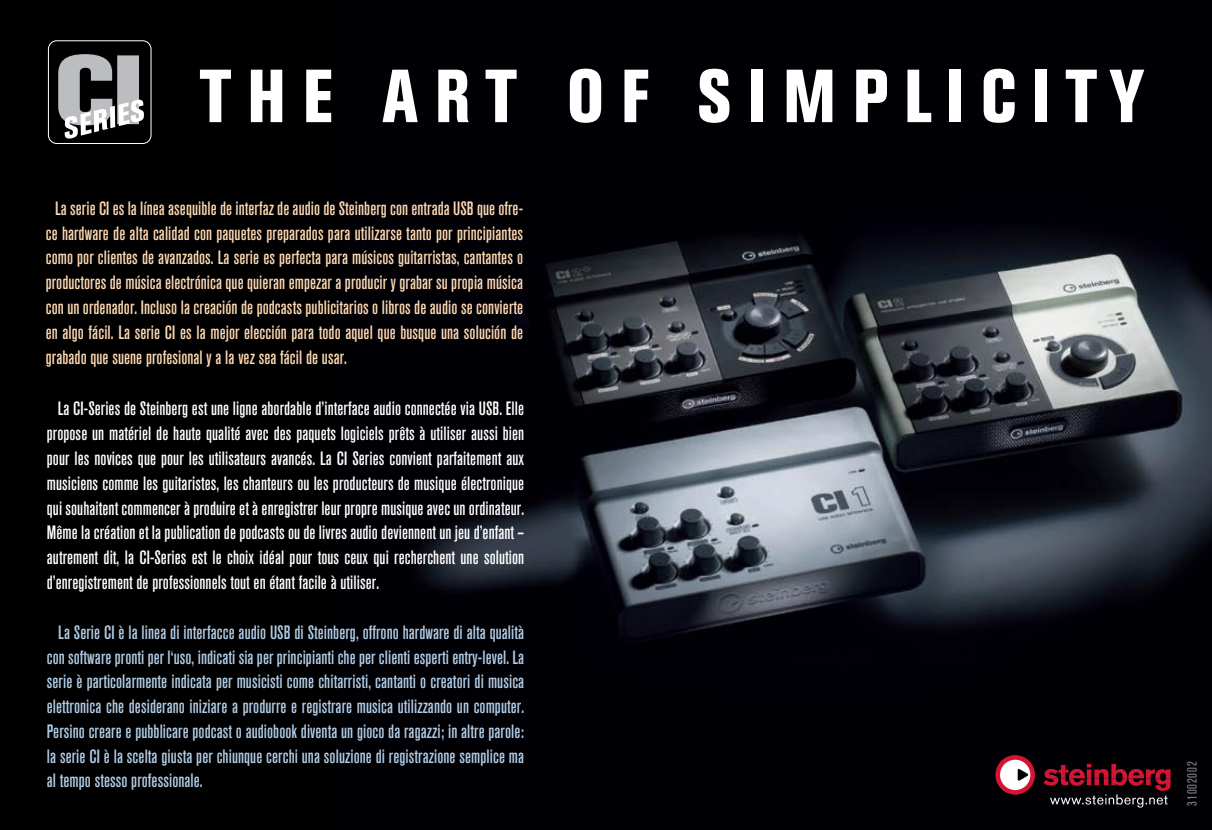
<style>
.page{position:relative;width:1212px;height:830px;background:#fff}
.page>*{position:absolute;margin:0;border:0;box-sizing:border-box;transform-origin:0 0}
.t1{font:800 condensed 74.25px "Akzidenz Grotesk BE";letter-spacing:.24em;color:#fff;scale:.92 1}
.t2{font:500 condensed 19.12px/24.8px "Akzidenz Grotesk BQ";letter-spacing:.005em;color:#fff;text-align:justify}
.t3{font:500 condensed 19.12px/24.8px "Akzidenz Grotesk BQ";letter-spacing:.005em;color:#fdd8b2;text-align:justify}
.t4{font:500 condensed 19.12px/24.8px "Akzidenz Grotesk BQ";letter-spacing:.005em;color:#b2cde6;text-align:justify}
.t5{font:500 condensed 13.5px "Akzidenz Grotesk BE";letter-spacing:.06em;color:#757779}
</style>
<div class="page">
<div style="left:0;top:0;width:1212px;height:829px;background:#000"></div>
<img style="left:416px;top:222px;width:796px;height:586px">
<div style="left:48px;top:40px;width:104px;height:104px;border:1px solid #fff;border-radius:8px"></div>
<svg style="left:58px;top:54px;width:86px;height:85px"></svg>
<svg style="left:995px;top:754px;width:40px;height:40px"></svg>
<svg style="left:1043px;top:763px;width:127px;height:44px"></svg>
<h1 class="t1" style="left:199px;top:53px;width:1029px">THE ART OF SIMPLICITY</h1>
<p class="t3" style="left:46px;top:196px;width:479px;text-indent:10px">La serie CI es la línea asequible de interfaz de audio de Steinberg con entrada USB que ofre&shy;ce hardware de alta calidad con paquetes preparados para utilizarse tanto por principiantes como por clientes de avanzados. La serie es perfecta para músicos guitarristas, cantantes o productores de música electrónica que quieran empezar a producir y grabar su propia música con un ordenador. Incluso la creación de podcasts publicitarios o libros de audio se convierte en algo fácil. La serie CI es la mejor elección para todo aquel que busque una solución de grabado que suene profesional y a la vez sea fácil de usar.</p>
<p class="t2" style="left:47px;top:396px;width:479px;text-indent:11px">La CI-Series de Steinberg est une ligne abordable d’interface audio connectée via USB. Elle propose un matériel de haute qualité avec des paquets logiciels prêts à utiliser aussi bien pour les novices que pour les utilisateurs avancés. La CI Series convient parfaitement aux musiciens comme les guitaristes, les chanteurs ou les producteurs de musique électronique qui souhaitent commencer à produire et à enregistrer leur propre musique avec un ordinateur.<br>Même la création et la publication de podcasts ou de livres audio deviennent un jeu d’enfant – autrement dit, la CI-Series est le choix idéal pour tous ceux qui recherchent une solution d’enregistrement de professionnels tout en étant facile à utiliser.</p>
<p class="t4" style="left:47px;top:619px;width:479px;text-indent:11px">La Serie CI è la linea di interfacce audio USB di Steinberg, offrono hardware di alta qualità con software pronti per l‘uso, indicati sia per principianti che per clienti esperti entry-level. La serie è particolarmente indicata per musicisti come chitarristi, cantanti o creatori di musica elettronica che desiderano iniziare a produrre e registrare musica utilizzando un computer.<br>Persino creare e pubblicare podcast o audiobook diventa un gioco da ragazzi; in altre parole: la serie CI è la scelta giusta per chiunque cerchi una soluzione di registrazione semplice ma al tempo stesso professionale.</p>
<p class="t5" style="left:1184px;top:805px;width:45px;rotate:-90deg">31002002</p>
</div>
